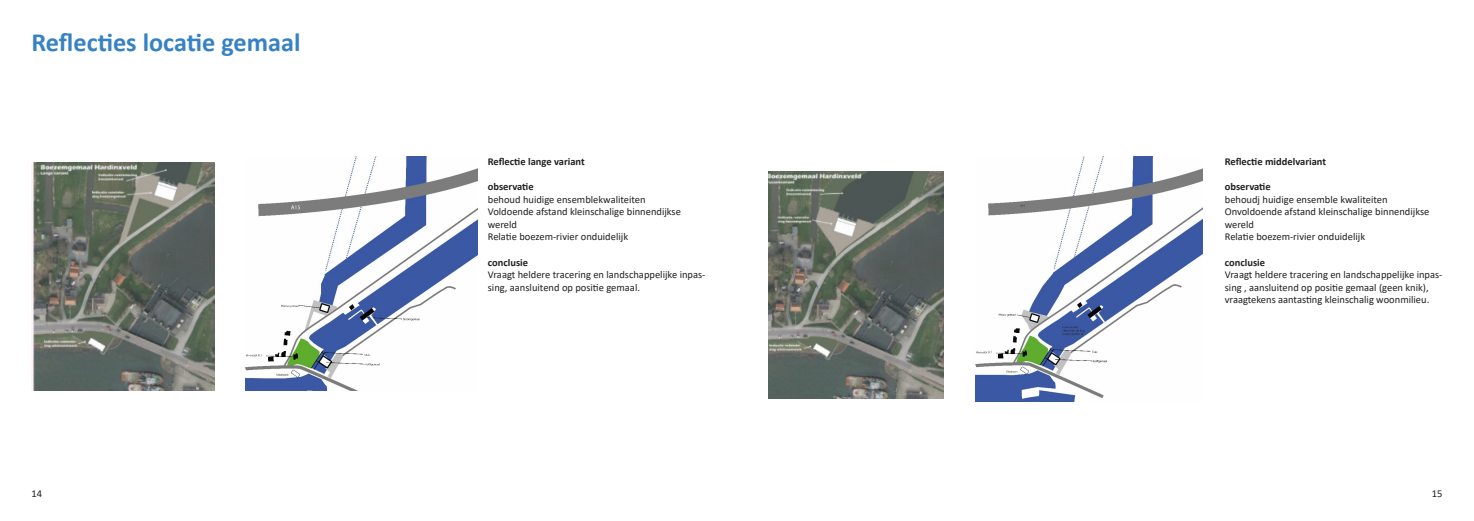
<style>
.page{position:relative;width:1474px;height:521px;background:#fff}
.page>*{position:absolute;margin:0;border:0;box-sizing:border-box;transform-origin:0 0}
.Kop_zonder_nr{font:700 26.25px "Calibri";color:#3782c4}
.tekst_basis{font:10.5px/12.6px "Calibri";color:#231f20}
.tekst_basis_dik{font:700 10.5px "Calibri";color:#231f20}
</style>
<div class="page">
<img style="left:32px;top:163px;width:182px;height:227px">
<img style="left:246px;top:157px;width:231px;height:233px">
<img style="left:975px;top:157px;width:227px;height:244px">
<img style="left:768px;top:172px;width:175px;height:227px">
<p class="Kop_zonder_nr" style="left:32px;top:24px;width:270px">Reflecties locatie gemaal</p>
<p class="tekst_basis_dik" style="left:488px;top:154px;width:98px">Reflectie lange variant</p>
<p class="tekst_basis_dik" style="left:488px;top:179px;width:47px">observatie</p>
<p class="tekst_basis" style="left:488px;top:193px;width:159px">behoud huidige ensemblekwaliteiten</p>
<p class="tekst_basis" style="left:488px;top:205px;width:195px">Voldoende afstand kleinschalige binnendijkse wereld</p>
<p class="tekst_basis" style="left:488px;top:230px;width:142px">Relatie boezem-rivier onduidelijk</p>
<p class="tekst_basis_dik" style="left:488px;top:255px;width:42px">conclusie</p>
<p class="tekst_basis" style="left:488px;top:268px;width:219px">Vraagt heldere tracering en landschappelijke inpas&shy;sing, aansluitend op positie gemaal.</p>
<p class="tekst_basis_dik" style="left:1224px;top:154px;width:103px">Reflectie middelvariant</p>
<p class="tekst_basis_dik" style="left:1224px;top:179px;width:47px">observatie</p>
<p class="tekst_basis" style="left:1224px;top:193px;width:164px">behoudj huidige ensemble kwaliteiten</p>
<p class="tekst_basis" style="left:1224px;top:205px;width:206px">Onvoldoende afstand kleinschalige binnendijkse wereld</p>
<p class="tekst_basis" style="left:1224px;top:230px;width:142px">Relatie boezem-rivier onduidelijk</p>
<p class="tekst_basis_dik" style="left:1224px;top:255px;width:42px">conclusie</p>
<p class="tekst_basis" style="left:1224px;top:268px;width:219px">Vraagt heldere tracering en landschappelijke inpas&shy;sing , aansluitend op positie gemaal (geen knik), vraagtekens aantasting kleinschalig woonmilieu.</p>
<p class="tekst_basis" style="left:32px;top:487px;width:12px">14</p>
<p class="tekst_basis" style="left:1431px;top:487px;width:12px">15</p>
</div>
